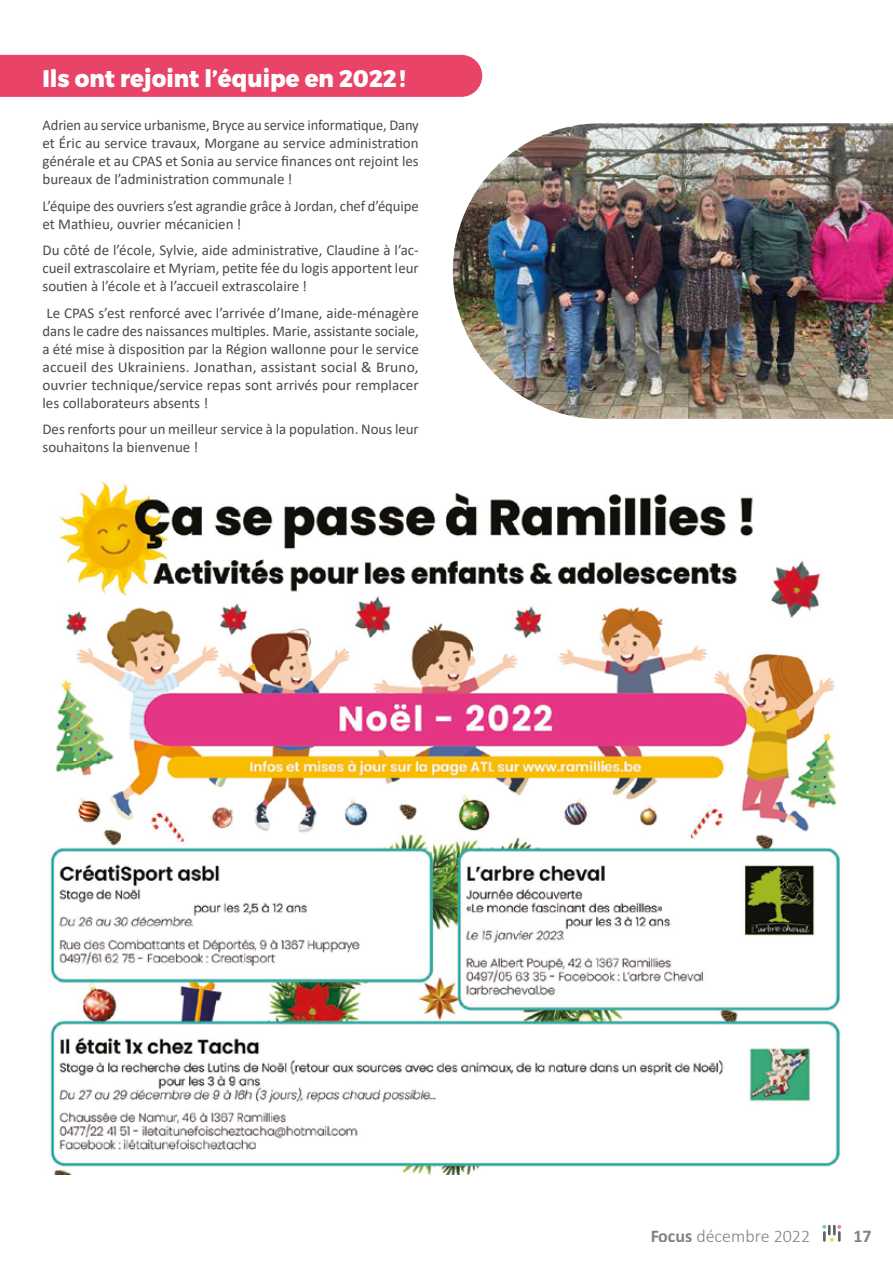
<style>
.page{position:relative;width:893px;height:1263px;background:#fff}
.page>*{position:absolute;margin:0;border:0;box-sizing:border-box;transform-origin:0 0}
.t1{font:800 24px "Montserrat";color:#fff;scale:.95 1}
.t2{font:300 18px "Calibri";color:#4a4a49}
.t3{font:700 18px "Calibri";color:#4a4a49}
.t4{font:15px/18px "Calibri";color:#4a4a49;text-align:justify}
.s1{font-weight:700}
</style>
<div class="page">
<svg style="left:822px;top:1225px;width:19px;height:17px"></svg>
<div style="left:0;top:55px;width:482px;height:42px;background:#e94368"></div>
<img style="left:453px;top:123px;width:440px;height:296px">
<img style="left:50px;top:481px;width:790px;height:693px">
<h1 class="t1" style="left:43px;top:63px;width:384px">Ils ont rejoint l’équipe en 2022!</h1>
<p class="t4" style="left:43px;top:116px;width:378px">Adrien au service urbanisme, Bryce au service informatique, Dany et Éric au service travaux, Morgane au service administration générale et au CPAS et Sonia au service finances ont rejoint les bureaux de l’administration communale !</p>
<p class="t4" style="left:43px;top:196px;width:378px">L’équipe des ouvriers s’est agrandie grâce à Jordan, chef d’équipe et Mathieu, ouvrier mécanicien !</p>
<p class="t4" style="left:43px;top:241px;width:378px">Du côté de l’école, Sylvie, aide administrative, Claudine à l’ac&shy;cueil extrascolaire et Myriam, petite fée du logis apportent leur soutien à l’école et à l’accueil extrascolaire !</p>
<p class="t4" style="left:43px;top:303px;width:378px">Le CPAS s’est renforcé avec l’arrivée d’Imane, aide-ménagère dans le cadre des naissances multiples. Marie, assistante sociale, a été mise à disposition par la Région wallonne pour le service accueil des Ukrainiens. Jonathan, assistant social &amp; Bruno, ouvrier technique/service repas sont arrivés pour remplacer les collaborateurs absents !</p>
<p class="t4" style="left:43px;top:420px;width:378px">Des renforts pour un meilleur service à la population. Nous leur souhaitons la bienvenue !</p>
<p class="t2" style="left:650px;top:1224px;width:161px"><span class="s1">Focus</span> décembre 2022</p>
<p class="t3" style="left:853px;top:1223px;width:20px">17</p>
</div>
